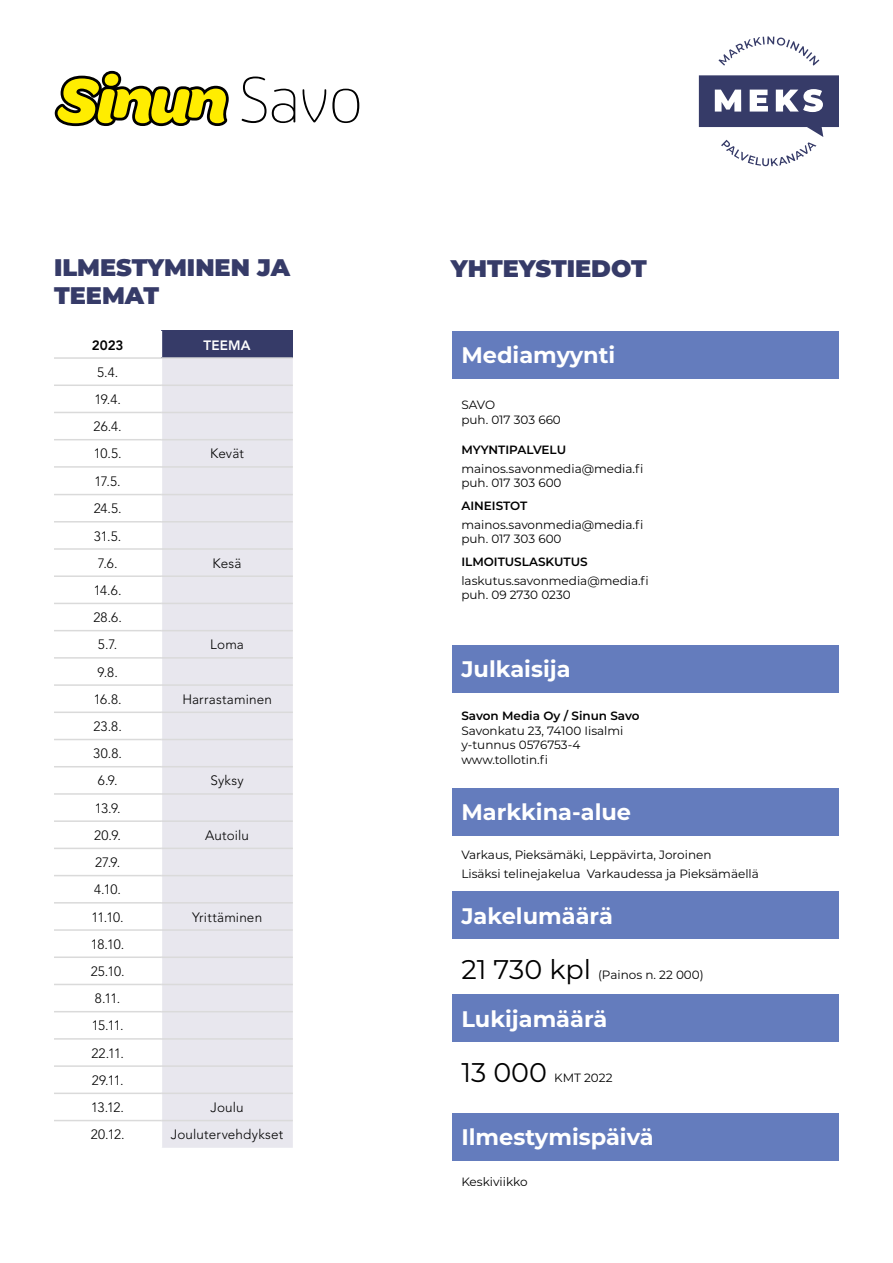
<style>
.page{position:relative;width:893px;height:1263px;background:#fff}
.page>*{position:absolute;margin:0;border:0;box-sizing:border-box;transform-origin:0 0}
.t1{font:27px "Montserrat";color:#000}
.t2{font:900 24px/28.8px "Montserrat";color:#363b68}
.t3{font:700 22.5px "Montserrat";color:#fff}
.t4{font:300 13.5px/27.2px "Avenir LT Std";letter-spacing:.01em;color:#000}
.t5{font:300 13.5px/27.2px "Avenir LT Std";letter-spacing:-.045em;color:#000;text-align:center}
.t6{font:800 13.5px "Avenir LT Std";letter-spacing:.01em;color:#fff}
.t7{font:800 13.5px "Avenir LT Std";color:#000}
.t8{font:12px/14.4px "Montserrat";color:#000}
.t9{font:600 12px "Montserrat";color:#000}
</style>
<div class="page">
<svg style="left:718px;top:36px;width:101px;height:30px"></svg>
<svg style="left:699px;top:75px;width:140px;height:91px"></svg>
<div style="left:453px;top:331px;width:386px;height:47px;background:#647cbd"></div>
<div style="left:453px;top:645px;width:386px;height:47px;background:#647cbd"></div>
<div style="left:453px;top:788px;width:386px;height:47px;background:#647cbd"></div>
<div style="left:453px;top:892px;width:386px;height:47px;background:#647cbd"></div>
<div style="left:453px;top:995px;width:386px;height:47px;background:#647cbd"></div>
<div style="left:453px;top:1113px;width:386px;height:47px;background:#647cbd"></div>
<svg style="left:54px;top:411px;width:107px;height:711px"></svg>
<div style="left:161px;top:331px;width:132px;height:27px;background:#363b68"></div>
<div style="left:162px;top:359px;width:131px;height:789px;background:#e8e7ee"></div>
<svg style="left:161px;top:331px;width:1px;height:791px"></svg>
<hr style="left:54px;top:357px;width:107px;height:2px;background:#dadada">
<hr style="left:161px;top:357px;width:132px;height:2px;background:#dadada">
<hr style="left:54px;top:384px;width:107px;height:2px;background:#dadada">
<hr style="left:161px;top:384px;width:132px;height:2px;background:#dadada">
<hr style="left:54px;top:412px;width:107px;height:1px;background:#dadada">
<hr style="left:161px;top:412px;width:132px;height:1px;background:#dadada">
<hr style="left:54px;top:439px;width:107px;height:1px;background:#dadada">
<hr style="left:161px;top:439px;width:132px;height:1px;background:#dadada">
<hr style="left:54px;top:466px;width:107px;height:2px;background:#dadada">
<hr style="left:161px;top:466px;width:132px;height:2px;background:#dadada">
<hr style="left:54px;top:494px;width:107px;height:1px;background:#dadada">
<hr style="left:161px;top:494px;width:132px;height:1px;background:#dadada">
<hr style="left:54px;top:521px;width:107px;height:1px;background:#dadada">
<hr style="left:161px;top:521px;width:132px;height:1px;background:#dadada">
<hr style="left:54px;top:548px;width:107px;height:2px;background:#dadada">
<hr style="left:161px;top:548px;width:132px;height:2px;background:#dadada">
<hr style="left:54px;top:575px;width:107px;height:2px;background:#dadada">
<hr style="left:161px;top:575px;width:132px;height:2px;background:#dadada">
<hr style="left:54px;top:603px;width:107px;height:1px;background:#dadada">
<hr style="left:161px;top:603px;width:132px;height:1px;background:#dadada">
<hr style="left:54px;top:630px;width:107px;height:1px;background:#dadada">
<hr style="left:161px;top:630px;width:132px;height:1px;background:#dadada">
<hr style="left:54px;top:657px;width:107px;height:2px;background:#dadada">
<hr style="left:161px;top:657px;width:132px;height:2px;background:#dadada">
<hr style="left:54px;top:684px;width:107px;height:2px;background:#dadada">
<hr style="left:161px;top:684px;width:132px;height:2px;background:#dadada">
<hr style="left:54px;top:711px;width:107px;height:2px;background:#dadada">
<hr style="left:161px;top:711px;width:132px;height:2px;background:#dadada">
<hr style="left:54px;top:739px;width:107px;height:1px;background:#dadada">
<hr style="left:161px;top:739px;width:132px;height:1px;background:#dadada">
<hr style="left:54px;top:766px;width:107px;height:1px;background:#dadada">
<hr style="left:161px;top:766px;width:132px;height:1px;background:#dadada">
<hr style="left:54px;top:793px;width:107px;height:2px;background:#dadada">
<hr style="left:161px;top:793px;width:132px;height:2px;background:#dadada">
<hr style="left:54px;top:820px;width:107px;height:2px;background:#dadada">
<hr style="left:161px;top:820px;width:132px;height:2px;background:#dadada">
<hr style="left:54px;top:848px;width:107px;height:1px;background:#dadada">
<hr style="left:161px;top:848px;width:132px;height:1px;background:#dadada">
<hr style="left:54px;top:875px;width:107px;height:1px;background:#dadada">
<hr style="left:161px;top:875px;width:132px;height:1px;background:#dadada">
<hr style="left:54px;top:902px;width:107px;height:1px;background:#dadada">
<hr style="left:161px;top:902px;width:132px;height:1px;background:#dadada">
<hr style="left:54px;top:929px;width:107px;height:2px;background:#dadada">
<hr style="left:161px;top:929px;width:132px;height:2px;background:#dadada">
<hr style="left:54px;top:956px;width:107px;height:2px;background:#dadada">
<hr style="left:161px;top:956px;width:132px;height:2px;background:#dadada">
<hr style="left:54px;top:984px;width:107px;height:1px;background:#dadada">
<hr style="left:161px;top:984px;width:132px;height:1px;background:#dadada">
<hr style="left:54px;top:1011px;width:107px;height:1px;background:#dadada">
<hr style="left:161px;top:1011px;width:132px;height:1px;background:#dadada">
<hr style="left:54px;top:1038px;width:107px;height:2px;background:#dadada">
<hr style="left:161px;top:1038px;width:132px;height:2px;background:#dadada">
<hr style="left:54px;top:1065px;width:107px;height:2px;background:#dadada">
<hr style="left:161px;top:1065px;width:132px;height:2px;background:#dadada">
<hr style="left:54px;top:1092px;width:107px;height:2px;background:#dadada">
<hr style="left:161px;top:1092px;width:132px;height:2px;background:#dadada">
<hr style="left:54px;top:1120px;width:107px;height:1px;background:#dadada">
<hr style="left:161px;top:1120px;width:132px;height:1px;background:#dadada">
<svg style="left:241px;top:77px;width:25px;height:46px"></svg>
<svg style="left:272px;top:89px;width:23px;height:34px"></svg>
<svg style="left:303px;top:89px;width:23px;height:33px"></svg>
<svg style="left:332px;top:89px;width:27px;height:34px"></svg>
<svg style="left:55px;top:71px;width:174px;height:55px"></svg>
<h2 class="t2" style="left:54px;top:251px;width:238px">ILMESTYMINEN JA<br>TEEMAT</h2>
<p class="t7" style="left:92px;top:337px;width:33px">2023</p>
<p class="t6" style="left:204px;top:337px;width:49px">TEEMA</p>
<p class="t4" style="left:94px;top:359px;width:30px">5.4.<br>19.4.<br>26.4.<br>10.5.</p>
<p class="t4" style="left:210px;top:440px;width:35px">Kevät</p>
<p class="t4" style="left:94px;top:467px;width:30px;text-align:center">17.5.<br>24.5.<br>31.5.<br>7.6.</p>
<p class="t4" style="left:93px;top:577px;width:30px;text-align:center">14.6.<br>28.6.<br>5.7.</p>
<p class="t4" style="left:94px;top:658px;width:29px">9.8.<br>16.8.</p>
<p class="t4" style="left:93px;top:713px;width:30px;text-align:center">23.8.<br>30.8.<br>6.9.</p>
<p class="t4" style="left:94px;top:794px;width:28px">13.9.<br>20.9.</p>
<p class="t4" style="left:92px;top:849px;width:34px">27.9.<br>4.10.<br>11.10.</p>
<p class="t5" style="left:91px;top:931px;width:36px">18.10.<br>25.10.<br>8.11.<br>15.11.<br>22.11.<br>29.11.<br>13.12.</p>
<p class="t4" style="left:213px;top:549px;width:30px">Kesä</p>
<p class="t4" style="left:210px;top:631px;width:35px">Loma</p>
<p class="t4" style="left:182px;top:686px;width:91px">Harrastaminen</p>
<p class="t4" style="left:211px;top:767px;width:35px">Syksy</p>
<p class="t4" style="left:205px;top:822px;width:45px">Autoilu</p>
<p class="t4" style="left:192px;top:903px;width:72px">Yrittäminen</p>
<p class="t4" style="left:210px;top:1094px;width:35px">Joulu</p>
<p class="t4" style="left:91px;top:1121px;width:35px">20.12.</p>
<p class="t4" style="left:171px;top:1121px;width:114px">Joulutervehdykset</p>
<h2 class="t2" style="left:451px;top:252px;width:198px">YHTEYSTIEDOT</h2>
<h3 class="t3" style="left:461px;top:339px;width:156px">Mediamyynti</h3>
<p class="t8" style="left:461px;top:397px;width:101px">SAVO<br>puh. 017 303 660</p>
<p class="t9" style="left:461px;top:441px;width:106px">MYYNTIPALVELU</p>
<p class="t8" style="left:461px;top:461px;width:183px">mainos.savonmedia@media.fi puh. 017 303 600</p>
<p class="t9" style="left:461px;top:497px;width:68px">AINEISTOT</p>
<p class="t8" style="left:461px;top:517px;width:183px">mainos.savonmedia@media.fi puh. 017 303 600</p>
<p class="t9" style="left:461px;top:553px;width:128px">ILMOITUSLASKUTUS</p>
<p class="t8" style="left:461px;top:573px;width:189px">laskutus.savonmedia@media.fi puh. 09 2730 0230</p>
<h3 class="t3" style="left:461px;top:653px;width:111px">Julkaisija</h3>
<p class="t9" style="left:461px;top:708px;width:180px">Savon Media Oy / Sinun Savo</p>
<p class="t8" style="left:461px;top:723px;width:164px">Savonkatu 23, 74100 Iisalmi y-tunnus 0576753-4 www.tollotin.fi</p>
<h3 class="t3" style="left:461px;top:796px;width:171px">Markkina-alue</h3>
<p class="t8" style="left:461px;top:845px;width:299px;line-height:18.6px">Varkaus, Pieksämäki, Leppävirta, Joroinen<br>Lisäksi telinejakelua Varkaudessa ja Pieksämäellä</p>
<h3 class="t3" style="left:461px;top:900px;width:153px">Jakelumäärä</h3>
<h1 class="t1" style="left:461px;top:951px;width:131px">21 730 kpl</h1>
<p class="t8" style="left:598px;top:967px;width:107px">(Painos n. 22 000)</p>
<h3 class="t3" style="left:461px;top:1003px;width:148px">Lukijamäärä</h3>
<h1 class="t1" style="left:461px;top:1054px;width:87px">13 000</h1>
<p class="t8" style="left:554px;top:1070px;width:60px">KMT 2022</p>
<h3 class="t3" style="left:461px;top:1121px;width:194px">Ilmestymispäivä</h3>
<p class="t8" style="left:461px;top:1174px;width:68px">Keskiviikko</p>
</div>
